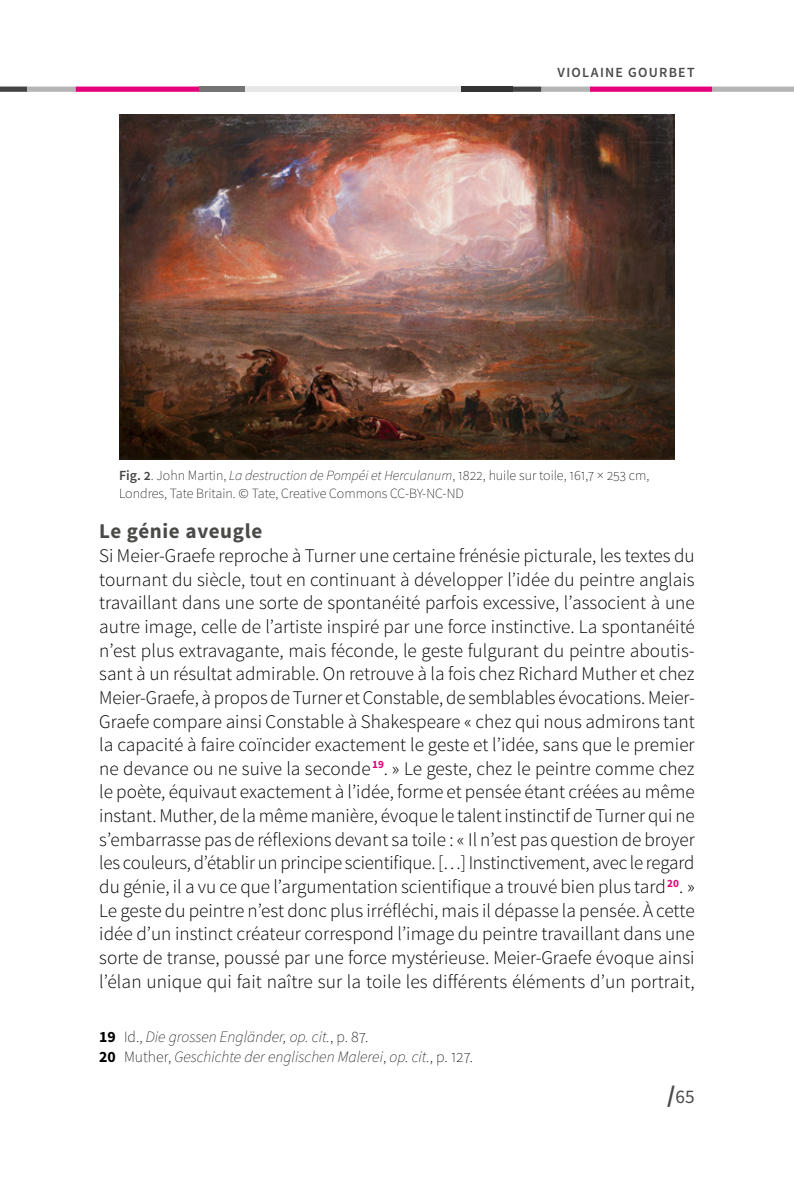
<style>
.page{position:relative;width:794px;height:1191px;background:#fff}
.page>*{position:absolute;margin:0;border:0;box-sizing:border-box;transform-origin:0 0}
.t1{font:700 21px "Source Sans Pro";letter-spacing:.03em;color:#4a4a49}
.t2{font:300 19.25px/23.6px "Source Sans Pro";letter-spacing:.005em;color:#000;text-align:justify}
.t3{font:19.25px "Source Sans Pro";color:#4a4a49}
.t4{font:italic 200 15.75px/20.1px "Source Sans Pro";color:#000}
.t5{font:200 14px/17.5px "Source Sans Pro";color:#000}
.t6{font:600 14px "Source Sans Pro";color:#4a4a49}
.s1{font-weight:600;color:#444}
.s2{font-style:italic}
.s3{font-weight:700;font-style:normal}
.s4{font-style:normal}
.s5{font-weight:700;font-size:24.5px}
</style>
<div class="page">
<svg style="left:0;top:87px;width:794px;height:5px;background:#c1538e"></svg>
<div style="left:199px;top:87px;width:46px;height:5px;background:#757474"></div>
<div style="left:245px;top:87px;width:216px;height:5px;background:#e8e7e7"></div>
<div style="left:461px;top:87px;width:52px;height:5px;background:#333332"></div>
<img style="left:119px;top:114px;width:556px;height:346px">
<p class="t6" style="left:557px;top:64px;width:18px">VIOLAINE</p>
<p class="t6" style="left:628px;top:64px;width:21px">GOURBET</p>
<p class="t5" style="left:119px;top:467px;width:532px"><span class="s1">FIG. 2</span>. John Martin, <span class="s2">La destruction de Pompéi et Herculanum</span>, 1822, huile sur toile, 161,7 × 253 cm,<br>Londres, Tate Britain. © Tate, Creative Commons CC-BY-NC-ND</p>
<p class="t1" style="left:99px;top:518px;width:164px">Le génie aveugle</p>
<p class="t2" style="left:99px;top:544px;width:597px">Si Meier-Graefe reproche à Turner une certaine frénésie picturale, les textes du tournant du siècle, tout en continuant à développer l’idée du peintre anglais travaillant dans une sorte de spontanéité parfois excessive, l’associent à une autre image, celle de l’artiste inspiré par une force instinctive. La spontanéité n’est plus extravagante, mais féconde, le geste fulgurant du peintre aboutis&shy;sant à un résultat admirable. On retrouve à la fois chez Richard Muther et chez Meier-Graefe, à propos de Turner et Constable, de semblables évocations. Meier-Graefe compare ainsi Constable à Shakespeare « chez qui nous admirons tant la capacité à faire coïncider exactement le geste et l’idée, sans que le premier ne devance ou ne suive la seconde<sup>19</sup>. » Le geste, chez le peintre comme chez le poète, équivaut exactement à l’idée, forme et pensée étant créées au même instant. Muther, de la même manière, évoque le talent instinctif de Turner qui ne s’embarrasse pas de réflexions devant sa toile : « Il n’est pas question de broyer les couleurs, d’établir un principe scientifique. […] Instinctivement, avec le regard du génie, il a vu ce que l’argumentation scientifique a trouvé bien plus tard<sup>20</sup>. » Le geste du peintre n’est donc plus irréfléchi, mais il dépasse la pensée. À cette idée d’un instinct créateur correspond l’image du peintre travaillant dans une sorte de transe, poussé par une force mystérieuse. Meier-Graefe évoque ainsi l’élan unique qui fait naître sur la toile les différents éléments d’un portrait,</p>
<p class="t4" style="left:99px;top:1026px;width:375px"><span class="s3">19</span> <span class="s4">Id.,</span> Die grossen Engländer, op. cit.<span class="s4">, p. 87.<br></span><span class="s3">20</span> <span class="s4">Muther,</span> Geschichte der englischen Malerei<span class="s4">,</span> op. cit.<span class="s4">, p. 127.</span></p>
<p class="t3" style="left:667px;top:1084px;width:29px"><span class="s5">/</span>65</p>
</div>
